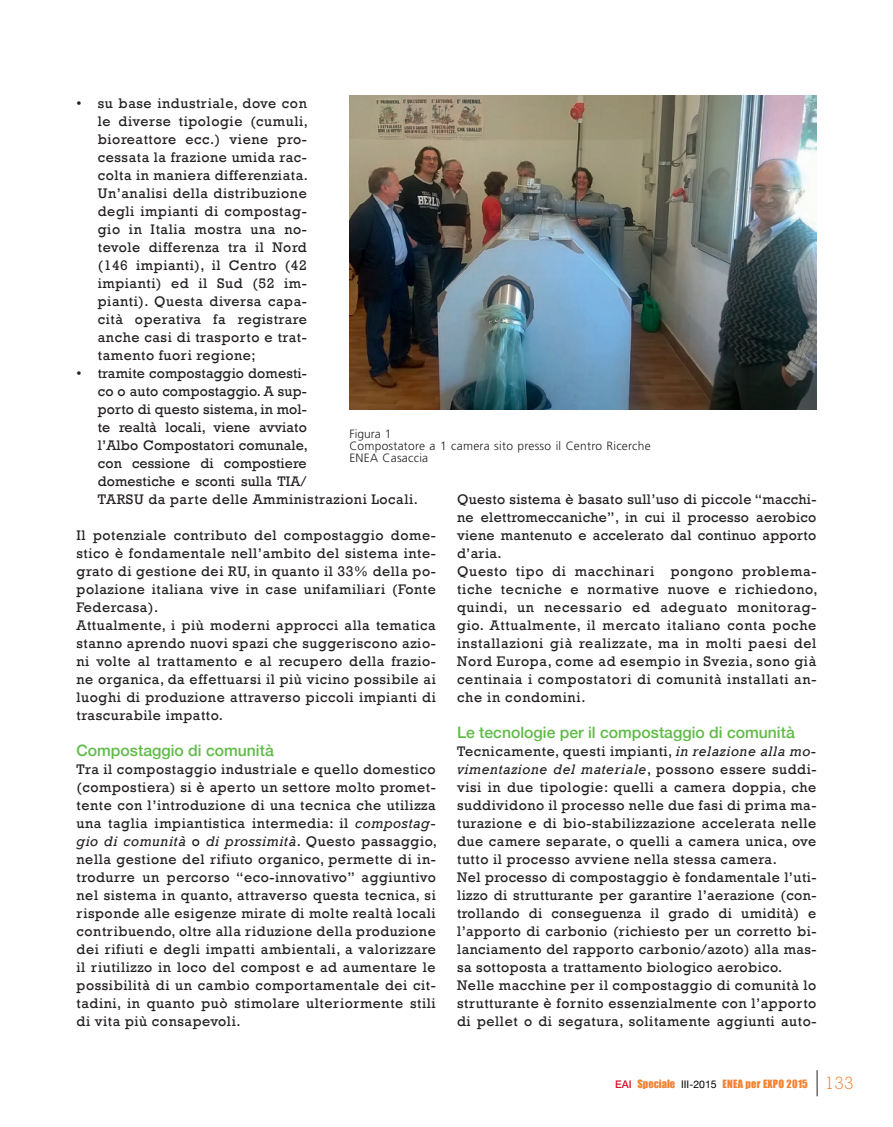
<style>
.page{position:relative;width:893px;height:1127px;background:#fff}
.page>*{position:absolute;margin:0;border:0;box-sizing:border-box;transform-origin:0 0}
.t1{font:500 15.75px "Helvetica Neue";color:#60bb48}
.t2{font:14.25px/18px "Rockwell";letter-spacing:.04em;color:#231f20}
.t3{font:14.25px/18px "Rockwell";letter-spacing:.01em;color:#231f20}
.t4{font:300 12px/12px "Frutiger LT Std";letter-spacing:.02em;color:#231f20}
.t5{font:300 12px "Frutiger";color:#231f20}
.t6{font:10.5px "Impact";letter-spacing:.025em;color:#f48232}
.s1{font-style:italic}
.s2{font-family:"Helvetica Neue";font-weight:500;color:#d7162e}
.s3{font-family:"Helvetica Neue";color:#000002}
.s4{font-family:"Rockwell Std";font-weight:300;font-size:18px}
</style>
<div class="page">
<svg style="left:817px;top:1070px;width:1px;height:26px"></svg>
<img style="left:349px;top:96px;width:467px;height:313px">
<p class="t2" style="left:98px;top:94px;width:212px;text-align:justify;text-indent:-21px">• su base industriale, dove con le diverse tipologie (cumuli, bioreattore ecc.) viene pro&shy;cessata la frazione umida rac&shy;colta in maniera differenziata.<br>Un’analisi della distribuzione degli impianti di compostag&shy;gio in Italia mostra una no&shy;tevole differenza tra il Nord (146 impianti), il Centro (42 impianti) ed il Sud (52 im&shy;pianti). Questa diversa capa&shy;cità operativa fa registrare anche casi di trasporto e trat&shy;tamento fuori regione;</p>
<p class="t3" style="left:98px;top:364px;width:322px;text-indent:-21px">• tramite compostaggio domesti-<br>co o auto compostaggio. A sup-<br>porto di questo sistema, in mol-<br>te realtà locali, viene avviato<br>l’Albo Compostatori comunale,<br>con cessione di compostiere<br>domestiche e sconti sulla TIA/<br>TARSU da parte delle Amministrazioni Locali.</p>
<p class="t2" style="left:77px;top:526px;width:361px">Il potenziale contributo del compostaggio dome&shy;stico è fondamentale nell’ambito del sistema inte&shy;grato di gestione dei RU, in quanto il 33% della po&shy;polazione italiana vive in case unifamiliari (Fonte Federcasa).<br>Attualmente, i più moderni approcci alla tematica stanno aprendo nuovi spazi che suggeriscono azio&shy;ni volte al trattamento e al recupero della frazio&shy;ne organica, da effettuarsi il più vicino possibile ai luoghi di produzione attraverso piccoli impianti di trascurabile impatto.</p>
<p class="t1" style="left:77px;top:738px;width:199px">Compostaggio di comunità</p>
<p class="t2" style="left:77px;top:760px;width:362px;text-align:justify">Tra il compostaggio industriale e quello domestico (compostiera) si è aperto un settore molto promet&shy;tente con l’introduzione di una tecnica che utilizza una taglia impiantistica intermedia: il <span class="s1">compostag&shy;gio di comunità</span> o <span class="s1">di prossimità</span>. Questo passaggio, nella gestione del rifiuto organico, permette di in&shy;trodurre un percorso “eco-innovativo” aggiuntivo nel sistema in quanto, attraverso questa tecnica, si risponde alle esigenze mirate di molte realtà locali contribuendo, oltre alla riduzione della produzione dei rifiuti e degli impatti ambientali, a valorizzare il riutilizzo in loco del compost e ad aumentare le possibilità di un cambio comportamentale dei cit&shy;tadini, in quanto può stimolare ulteriormente stili di vita più consapevoli.</p>
<p class="t5" style="left:349px;top:427px;width:44px">Figura 1</p>
<p class="t4" style="left:349px;top:440px;width:303px">Compostatore a 1 camera sito presso il Centro Ricerche<br>ENEA Casaccia</p>
<p class="t2" style="left:457px;top:490px;width:362px">Questo sistema è basato sull’uso di piccole “macchi&shy;ne elettromeccaniche”, in cui il processo aerobico viene mantenuto e accelerato dal continuo apporto d’aria.<br>Questo tipo di macchinari pongono problema&shy;tiche tecniche e normative nuove e richiedono, quindi, un necessario ed adeguato monitorag&shy;gio. Attualmente, il mercato italiano conta poche installazioni già realizzate, ma in molti paesi del Nord Europa, come ad esempio in Svezia, sono già centinaia i compostatori di comunità installati an&shy;che in condomini.</p>
<p class="t1" style="left:457px;top:720px;width:339px">Le tecnologie per il compostaggio di comunità</p>
<p class="t2" style="left:457px;top:742px;width:361px">Tecnicamente, questi impianti, <span class="s1">in relazione alla mo&shy;vimentazione del materiale</span>, possono essere suddi&shy;visi in due tipologie: quelli a camera doppia, che suddividono il processo nelle due fasi di prima ma&shy;turazione e di bio-stabilizzazione accelerata nelle due camere separate, o quelli a camera unica, ove tutto il processo avviene nella stessa camera.<br>Nel processo di compostaggio è fondamentale l’uti&shy;lizzo di strutturante per garantire l’aerazione (con&shy;trollando di conseguenza il grado di umidità) e l’apporto di carbonio (richiesto per un corretto bi&shy;lanciamento del rapporto carbonio/azoto) alla mas&shy;sa sottoposta a trattamento biologico aerobico.<br>Nelle macchine per il compostaggio di comunità lo strutturante è fornito essenzialmente con l’apporto di pellet o di segatura, solitamente aggiunti auto-</p>
<p class="t6" style="left:615px;top:1076px;width:240px"><span class="s2">EAI</span> Speciale <span class="s3">III-2015</span> ENEA per EXPO 2015 <span class="s4">133</span></p>
</div>
